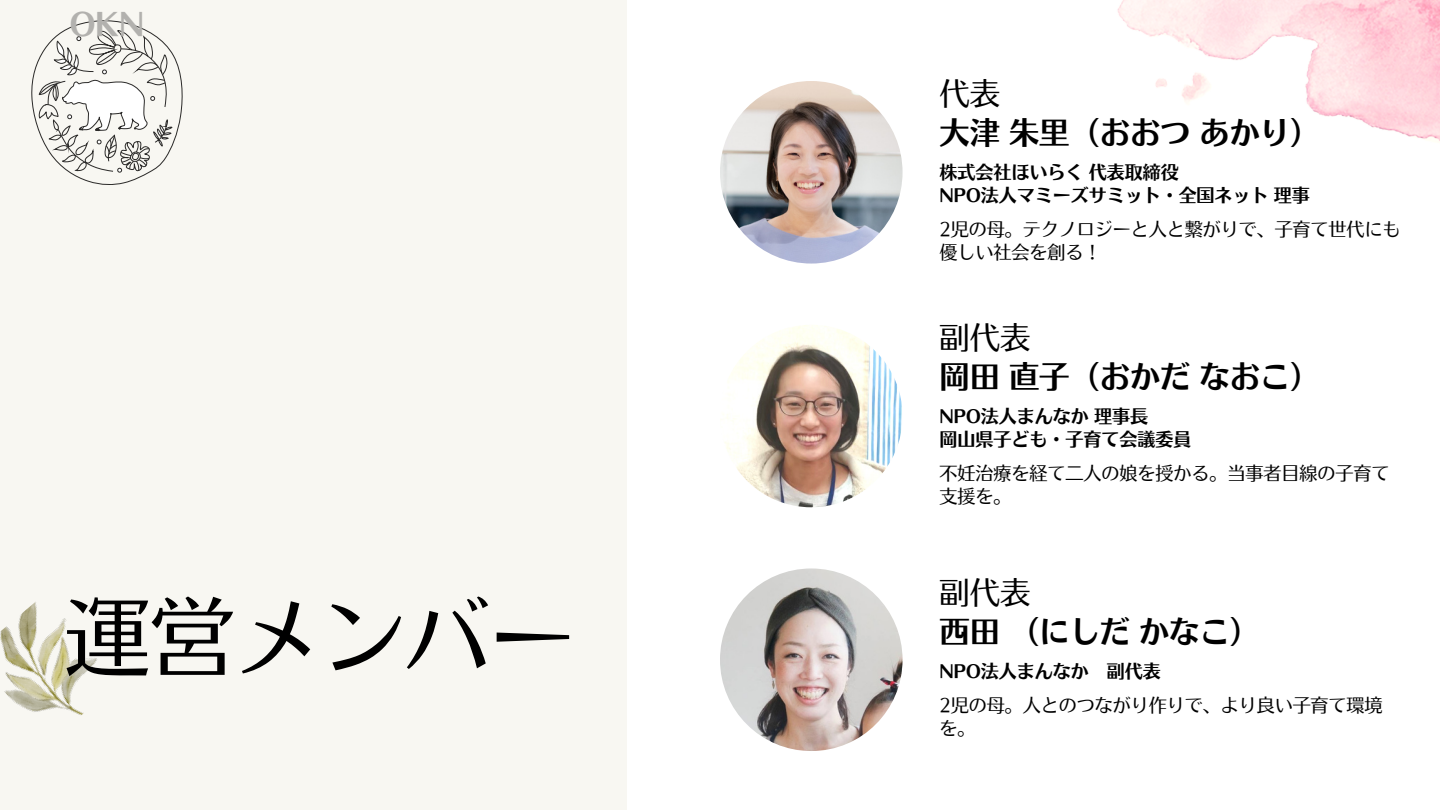
<style>
.page{position:relative;width:1440px;height:810px;background:#fff}
.page>*{position:absolute;margin:0;border:0;box-sizing:border-box;transform-origin:0 0}
.t1{font:85px "Nud Motoya Aporo Std W3";color:#000}
.t2{font:31.5px "Nud Motoya Aporo Std W5";color:#b2b1ae}
.t3{font:30.2px "Nud Motoya Aporo Std W5";color:#000}
.t4{font:30.2px "Nud Motoya Aporo Std W3";color:#000}
.t5{font:18px/23.3px "Nud Motoya Aporo Std W3";color:#000}
.t6{font:18px/23.3px "Nud Motoya Aporo Std W5";color:#000}
</style>
<div class="page">
<img style="left:720px;top:81px;width:183px;height:183px;border-radius:50%">
<div style="left:0;top:0;width:627px;height:810px;background:#f8f7f2"></div>
<img style="left:0;top:602px;width:97px;height:113px">
<svg style="left:32px;top:21px;width:150px;height:164px"></svg>
<img style="left:1117px;top:0;width:323px;height:142px">
<img style="left:720px;top:325px;width:183px;height:182px;border-radius:50%">
<img style="left:720px;top:568px;width:183px;height:183px;border-radius:50%">
<h2 class="t2" style="left:70px;top:8px;width:76px">OKN</h2>
<h1 class="t1" style="left:65px;top:595px;width:511px">運営メンバー</h1>
<h3 class="t4" style="left:940px;top:79px;width:62px">代表</h3>
<h3 class="t3" style="left:940px;top:118px;width:382px">大津朱里（おおつあかり）</h3>
<p class="t6" style="left:940px;top:161px;width:372px">株式会社ほいらく代表取締役<br>NPO法人マミーズサミット・全国ネット理事</p>
<p class="t5" style="left:940px;top:217px;width:462px">2児の母。テクノロジーと人と繋がりで、子育て世代にも優しい社会を創る！</p>
<h3 class="t4" style="left:940px;top:322px;width:92px">副代表</h3>
<h3 class="t3" style="left:940px;top:361px;width:382px">岡田直子（おかだなおこ）</h3>
<p class="t6" style="left:940px;top:404px;width:253px">NPO法人まんなか理事長<br>岡山県子ども・子育て会議委員</p>
<p class="t5" style="left:940px;top:461px;width:451px">不妊治療を経て二人の娘を授かる。当事者目線の子育て支援を。</p>
<h3 class="t4" style="left:940px;top:578px;width:92px">副代表</h3>
<h3 class="t3" style="left:940px;top:617px;width:322px">西田（にしだかなこ）</h3>
<p class="t6" style="left:940px;top:660px;width:223px">NPO法人まんなか 副代表</p>
<p class="t5" style="left:940px;top:693px;width:444px">2児の母。人とのつながり作りで、より良い子育て環境を。</p>
</div>
